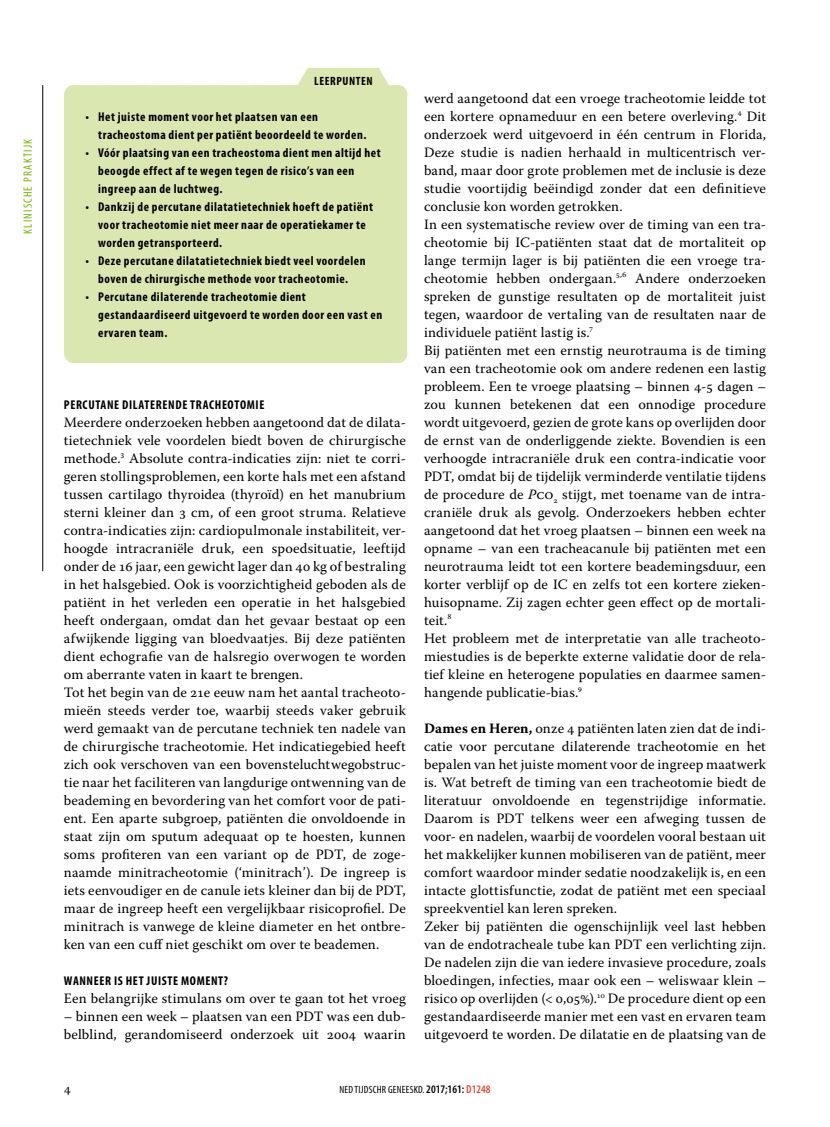
<style>
.page{position:relative;width:830px;height:1127px;background:#fff}
.page>*{position:absolute;margin:0;border:0;box-sizing:border-box;transform-origin:0 0}
.t1{font:14.25px/18px "Warnock Pro";letter-spacing:.01em;color:#000}
.t2{font:13.5px "Warnock Pro";color:#000}
.t3{font:700 condensed 12.75px/18px "Myriad Pro";letter-spacing:.045em;color:#000}
.t4{font:condensed 12px "Myriad Pro";letter-spacing:.1em;color:#77b509}
.t5{font:700 condensed 12px "Myriad Pro";letter-spacing:.05em;color:#000}
.t6{font:condensed 10.5px "Myriad Pro";letter-spacing:.02em;color:#000}
.s1{color:#fff}
.s2{font-style:italic}
.s3{font-weight:700}
.s4{font-weight:600;font-size:11.55px}
.s5{font-weight:600;font-size:11.55px;color:#e44731}
</style>
<div class="page">
<hr style="left:42px;top:85px;width:1px;height:486px;background:#000">
<div style="left:64px;top:93px;width:342px;height:262px;background:#dbe7b1"></div>
<div style="left:297px;top:68px;width:92px;height:18px;background:#dbe7b1"></div>
<div style="left:73px;top:85px;width:324px;height:18px;background:#dbe7b1"></div>
<svg style="left:112px;top:85px;width:185px;height:1px"></svg>
<div style="left:73px;top:345px;width:324px;height:18px;background:#dbe7b1"></div>
<p class="t4" style="left:21px;top:234px;width:96px;rotate:-90deg">KLINISCHE PRAKTIJK</p>
<p class="t5" style="left:286px;top:75px;width:116px"><span class="s1">▼</span> Leerpunten <span class="s1">▼</span></p>
<p class="t3" style="left:98px;top:108px;width:269px;text-indent:-13px">• Het juiste moment voor het plaatsen van een tracheostoma dient per patiënt beoordeeld te worden.</p>
<p class="t3" style="left:98px;top:144px;width:284px;text-indent:-13px">• Vóór plaatsing van een tracheostoma dient men altijd het beoogde effect af te wegen tegen de risico’s van een ingreep aan de luchtweg.</p>
<p class="t3" style="left:98px;top:198px;width:276px;text-indent:-13px">• Dankzij de percutane dilatatietechniek hoeft de patiënt voor tracheotomie niet meer naar de operatiekamer te worden getransporteerd.</p>
<p class="t3" style="left:85px;top:252px;width:281px;text-align:center">• Deze percutane dilatatietechniek biedt veel voordelen boven de chirurgische methode voor tracheotomie.</p>
<p class="t3" style="left:98px;top:288px;width:285px;text-indent:-13px">• Percutane dilaterende tracheotomie dient gestandaardiseerd uitgevoerd te worden door een vast en ervaren team.</p>
<p class="t3" style="left:64px;top:396px;width:202px">Percutane dilaterende tracheotomie</p>
<p class="t1" style="left:64px;top:413px;width:343px">Meerdere onderzoeken hebben aangetoond dat de dilata&shy;tietechniek vele voordelen biedt boven de chirurgische methode.<sup>3</sup> Absolute contra-indicaties zijn: niet te corri&shy;geren stollingsproblemen, een korte hals met een afstand tussen cartilago thyroidea (thyroïd) en het manubrium sterni kleiner dan 3 cm, of een groot struma. Relatieve contra-indicaties zijn: cardiopulmonale instabiliteit, ver&shy;hoogde intracraniële druk, een spoedsituatie, leeftijd onder de 16 jaar, een gewicht lager dan 40 kg of bestraling in het halsgebied. Ook is voorzichtigheid geboden als de patiënt in het verleden een operatie in het halsgebied heeft ondergaan, omdat dan het gevaar bestaat op een afwijkende ligging van bloedvaatjes. Bij deze patiënten dient echografie van de halsregio overwogen te worden om aberrante vaten in kaart te brengen.<br>Tot het begin van de 21e eeuw nam het aantal tracheoto&shy;mieën steeds verder toe, waarbij steeds vaker gebruik werd gemaakt van de percutane techniek ten nadele van de chirurgische tracheotomie. Het indicatiegebied heeft zich ook verschoven van een bovensteluchtwegobstruc&shy;tie naar het faciliteren van langdurige ontwenning van de beademing en bevordering van het comfort voor de pati&shy;ënt. Een aparte subgroep, patiënten die onvoldoende in staat zijn om sputum adequaat op te hoesten, kunnen soms profiteren van een variant op de PDT, de zoge&shy;naamde minitracheotomie (‘minitrach’). De ingreep is iets eenvoudiger en de canule iets kleiner dan bij de PDT, maar de ingreep heeft een vergelijkbaar risicoprofiel. De minitrach is vanwege de kleine diameter en het ontbre&shy;ken van een cuff niet geschikt om over te beademen.</p>
<p class="t3" style="left:64px;top:972px;width:166px">Wanneer is het juiste moment?</p>
<p class="t1" style="left:64px;top:989px;width:343px">Een belangrijke stimulans om over te gaan tot het vroeg</p>
<p class="t1" style="left:64px;top:1007px;width:343px">– binnen een week – plaatsen van een PDT was een dub&shy;belblind, gerandomiseerd onderzoek uit 2004 waarin</p>
<p class="t1" style="left:424px;top:89px;width:343px">werd aangetoond dat een vroege tracheotomie leidde tot een kortere opnameduur en een betere overleving.<sup>4</sup> Dit onderzoek werd uitgevoerd in één centrum in Florida, Deze studie is nadien herhaald in multicentrisch ver&shy;band, maar door grote problemen met de inclusie is deze studie voortijdig beëindigd zonder dat een definitieve conclusie kon worden getrokken.<br>In een systematische review over de timing van een tra&shy;cheotomie bij IC-patiënten staat dat de mortaliteit op lange termijn lager is bij patiënten die een vroege tra&shy;cheotomie hebben ondergaan.<sup>5,6</sup> Andere onderzoeken spreken de gunstige resultaten op de mortaliteit juist tegen, waardoor de vertaling van de resultaten naar de individuele patiënt lastig is.<sup>7<br></sup>Bij patiënten met een ernstig neurotrauma is de timing van een tracheotomie ook om andere redenen een lastig probleem. Een te vroege plaatsing – binnen 4-5 dagen – zou kunnen betekenen dat een onnodige procedure wordt uitgevoerd, gezien de grote kans op overlijden door de ernst van de onderliggende ziekte. Bovendien is een verhoogde intracraniële druk een contra-indicatie voor PDT, omdat bij de tijdelijk verminderde ventilatie tijdens de procedure de <span class="s2">P</span>co<sub>2</sub> stijgt, met toename van de intra&shy;craniële druk als gevolg. Onderzoekers hebben echter aangetoond dat het vroeg plaatsen – binnen een week na opname – van een tracheacanule bij patiënten met een neurotrauma leidt tot een kortere beademingsduur, een korter verblijf op de IC en zelfs tot een kortere zieken&shy;huisopname. Zij zagen echter geen effect op de mortali&shy;teit.<sup>8<br></sup>Het probleem met de interpretatie van alle tracheoto&shy;miestudies is de beperkte externe validatie door de rela&shy;tief kleine en heterogene populaties en daarmee samen&shy;hangende publicatie-bias.<sup>9</sup></p>
<p class="t1" style="left:424px;top:719px;width:343px"><span class="s3">Dames en Heren,</span> onze 4 patiënten laten zien dat de indi&shy;catie voor percutane dilaterende tracheotomie en het bepalen van het juiste moment voor de ingreep maatwerk is. Wat betreft de timing van een tracheotomie biedt de literatuur onvoldoende en tegenstrijdige informatie.<br>Daarom is PDT telkens weer een afweging tussen de voor- en nadelen, waarbij de voordelen vooral bestaan uit het makkelijker kunnen mobiliseren van de patiënt, meer comfort waardoor minder sedatie noodzakelijk is, en een intacte glottisfunctie, zodat de patiënt met een speciaal spreekventiel kan leren spreken.<br>Zeker bij patiënten die ogenschijnlijk veel last hebben van de endotracheale tube kan PDT een verlichting zijn.<br>De nadelen zijn die van iedere invasieve procedure, zoals bloedingen, infecties, maar ook een – weliswaar klein – risico op overlijden (&lt; 0,05%).<sup>10</sup> De procedure dient op een gestandaardiseerde manier met een vast en ervaren team uitgevoerd te worden. De dilatatie en de plaatsing van de</p>
<p class="t2" style="left:64px;top:1080px;width:9px">4</p>
<p class="t6" style="left:339px;top:1084px;width:153px">NED TIJDSCHR GENEESKD. <span class="s4">2017;161:</span> <span class="s5">D1248</span></p>
</div>
